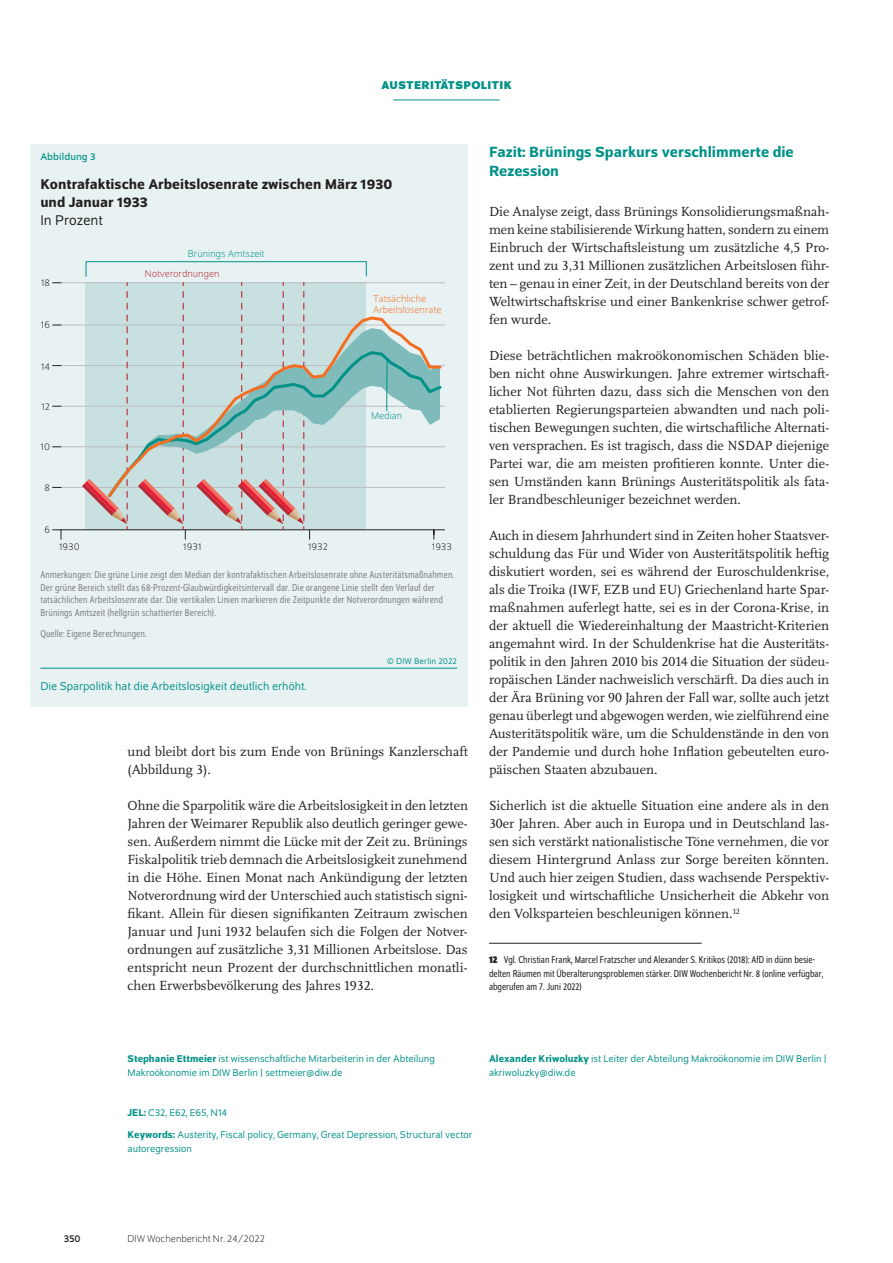
<style>
.page{position:relative;width:893px;height:1263px;background:#fff}
.page>*{position:absolute;margin:0;border:0;box-sizing:border-box;transform-origin:0 0}
.t1{font:500 15.75px/19.5px "Schumpeter";color:#009188}
.t2{font:500 15px/18px "Schumpeter";color:#231f20}
.t3{font:15px "Schumpeter Blond";color:#231f20}
.t4{font:13.8px/18px "Scala Pro";color:#231f20;text-align:justify}
.t5{font:12px "Schumpeter Blond";color:#009188}
.t6{font:700 12px "Schumpeter";color:#009188}
.t7{font:semi-condensed 10.5px/12.8px "Schumpeter Blond";letter-spacing:.01em;color:#808285}
.t8{font:10.5px/13.5px "Schumpeter Blond";color:#009188}
.t9{font:semi-condensed 10.5px/13.5px "Schumpeter Blond";color:#231f20}
.t10{font:300 10.5px "Schumpeter";color:#231f20}
.t11{font:300 10.5px/10.8px "Schumpeter";color:#f36e21}
.t12{font:300 10.5px "Schumpeter";color:#009188}
.t13{font:300 10.5px "Schumpeter";color:#b72837}
.t14{font:10.5px "Schumpeter";letter-spacing:.01em;color:#009188}
.t15{font:10.5px "Schumpeter";color:#231f20}
.t16{font:9px "Schumpeter Blond";letter-spacing:.01em;color:#009188}
.s1{font-family:"Schumpeter";font-weight:700}
.s2{font-family:"Schumpeter";font-weight:500}
</style>
<div class="page">
<hr style="left:393px;top:100px;width:107px;height:1px;background:#009188">
<hr style="left:489px;top:943px;width:213px;height:1px;background:#231f20">
<div style="left:30px;top:144px;width:438px;height:563px;background:#e9f2f2"></div>
<div style="left:85px;top:283px;width:281px;height:247px;background:#c9e0e0"></div>
<hr style="left:61px;top:487px;width:384px;height:1px;background:#bcbdc0">
<hr style="left:61px;top:447px;width:384px;height:1px;background:#bcbdc0">
<hr style="left:61px;top:406px;width:384px;height:1px;background:#bcbdc0">
<hr style="left:61px;top:365px;width:384px;height:1px;background:#bcbdc0">
<hr style="left:61px;top:325px;width:384px;height:1px;background:#bcbdc0">
<hr style="left:61px;top:282px;width:384px;height:1px;background:#bcbdc0">
<hr style="left:61px;top:529px;width:384px;height:1px;background:#231f20">
<svg style="left:53px;top:529px;width:9px;height:10px"></svg>
<div style="left:86px;top:261px;width:281px;height:16px;border:1px solid #009188"></div>
<svg style="left:128px;top:316px;width:315px;height:158px"></svg>
<hr style="left:386px;top:359px;width:1px;height:52px;background:#009188">
<svg style="left:82px;top:283px;width:46px;height:247px"></svg>
<svg style="left:138px;top:283px;width:48px;height:256px"></svg>
<svg style="left:196px;top:283px;width:114px;height:256px"></svg>
<hr style="left:40px;top:668px;width:417px;height:1px;background:#009188">
<p class="t6" style="left:381px;top:79px;width:17px">AUSTERITÄTSPOLITIK</p>
<p class="t14" style="left:40px;top:151px;width:57px">Abbildung 3</p>
<p class="t2" style="left:40px;top:175px;width:354px">Kontrafaktische Arbeitslosenrate zwischen März 1930 und Januar 1933</p>
<p class="t3" style="left:40px;top:212px;width:64px">In Prozent</p>
<p class="t10" style="left:41px;top:277px;width:10px">18</p>
<p class="t10" style="left:41px;top:320px;width:11px">16</p>
<p class="t10" style="left:41px;top:361px;width:10px">14</p>
<p class="t10" style="left:41px;top:401px;width:10px">12</p>
<p class="t10" style="left:40px;top:442px;width:11px">10</p>
<p class="t10" style="left:45px;top:482px;width:7px">8</p>
<p class="t12" style="left:188px;top:248px;width:78px">Brünings Amtszeit</p>
<p class="t13" style="left:145px;top:269px;width:76px">Notverordnungen</p>
<p class="t11" style="left:373px;top:293px;width:70px">Tatsächliche<br>Arbeitslosenrate</p>
<p class="t12" style="left:371px;top:411px;width:33px">Median</p>
<p class="t10" style="left:44px;top:525px;width:7px">6</p>
<p class="t10" style="left:59px;top:541px;width:22px">1930</p>
<p class="t10" style="left:183px;top:541px;width:20px">1931</p>
<p class="t10" style="left:308px;top:541px;width:21px">1932</p>
<p class="t10" style="left:432px;top:541px;width:22px">1933</p>
<p class="t7" style="left:40px;top:568px;width:415px">Anmerkungen: Die grüne Linie zeigt den Median der kontrafaktischen Arbeitslosenrate ohne Austeritätsmaßnahmen.<br>Der grüne Bereich stellt das 68-Prozent-Glaubwürdigkeitsintervall dar. Die orangene Linie stellt den Verlauf der tatsächlichen Arbeitslosenrate dar. Die vertikalen Linien markieren die Zeitpunkte der Notverordnungen während Brünings Amtszeit (hellgrün schattierter Bereich).</p>
<p class="t7" style="left:40px;top:628px;width:108px">Quelle: Eigene Berechnungen.</p>
<p class="t16" style="left:387px;top:656px;width:72px">© DIW Berlin 2022</p>
<p class="t5" style="left:40px;top:680px;width:268px">Die Sparpolitik hat die Arbeitslosigkeit deutlich erhöht.</p>
<p class="t4" style="left:128px;top:742px;width:342px">und bleibt dort bis zum Ende von Brünings Kanzlerschaft (Abbildung 3).</p>
<p class="t4" style="left:128px;top:796px;width:342px">Ohne die Sparpolitik wäre die Arbeitslosigkeit in den letzten Jahren der Weimarer Republik also deutlich geringer gewe&shy;sen. Außerdem nimmt die Lücke mit der Zeit zu. Brünings Fiskalpolitik trieb demnach die Arbeitslosigkeit zunehmend in die Höhe. Einen Monat nach Ankündigung der letzten Notverordnung wird der Unterschied auch statistisch signi&shy;fikant. Allein für diesen signifikanten Zeitraum zwischen Januar und Juni 1932 belaufen sich die Folgen der Notver&shy;ordnungen auf zusätzliche 3,31 Millionen Arbeitslose. Das entspricht neun Prozent der durchschnittlichen monatli&shy;chen Erwerbsbevölkerung des Jahres 1932.</p>
<p class="t1" style="left:489px;top:142px;width:306px">Fazit: Brünings Sparkurs verschlimmerte die<br>Rezession</p>
<p class="t4" style="left:489px;top:202px;width:342px">Die Analyse zeigt, dass Brünings Konsolidierungsmaßnah&shy;men keine stabilisierende Wirkung hatten, sondern zu einem Einbruch der Wirtschaftsleistung um zusätzliche 4,5 Pro&shy;zent und zu 3,31 Millionen zusätzlichen Arbeitslosen führ&shy;ten – genau in einer Zeit, in der Deutschland bereits von der Weltwirtschaftskrise und einer Bankenkrise schwer getrof&shy;fen wurde.</p>
<p class="t4" style="left:489px;top:346px;width:342px">Diese beträchtlichen makroökonomischen Schäden blie&shy;ben nicht ohne Auswirkungen. Jahre extremer wirtschaft&shy;licher Not führten dazu, dass sich die Menschen von den etablierten Regierungsparteien abwandten und nach poli&shy;tischen Bewegungen suchten, die wirtschaftliche Alternati&shy;ven versprachen. Es ist tragisch, dass die NSDAP diejenige Partei war, die am meisten profitieren konnte. Unter die&shy;sen Umständen kann Brünings Austeritätspolitik als fata&shy;ler Brandbeschleuniger bezeichnet werden.</p>
<p class="t4" style="left:489px;top:526px;width:342px">Auch in diesem Jahrhundert sind in Zeiten hoher Staatsver&shy;schuldung das Für und Wider von Austeritätspolitik heftig diskutiert worden, sei es während der Euroschuldenkrise, als die Troika (IWF, EZB und EU) Griechenland harte Spar&shy;maßnahmen auferlegt hatte, sei es in der Corona-Krise, in der aktuell die Wiedereinhaltung der Maastricht-Kriterien angemahnt wird. In der Schuldenkrise hat die Austeritäts&shy;politik in den Jahren 2010 bis 2014 die Situation der südeu&shy;ropäischen Länder nachweislich verschärft. Da dies auch in der Ära Brüning vor 90 Jahren der Fall war, sollte auch jetzt genau überlegt und abgewogen werden, wie zielführend eine Austeritätspolitik wäre, um die Schuldenstände in den von der Pandemie und durch hohe Inflation gebeutelten euro&shy;päischen Staaten abzubauen.</p>
<p class="t4" style="left:489px;top:796px;width:342px">Sicherlich ist die aktuelle Situation eine andere als in den 30er Jahren. Aber auch in Europa und in Deutschland las&shy;sen sich verstärkt nationalistische Töne vernehmen, die vor diesem Hintergrund Anlass zur Sorge bereiten könnten.<br>Und auch hier zeigen Studien, dass wachsende Perspektiv&shy;losigkeit und wirtschaftliche Unsicherheit die Abkehr von den Volksparteien beschleunigen können.<sup>12</sup></p>
<p class="t9" style="left:489px;top:953px;width:336px"><span class="s1">12</span> Vgl. Christian Frank, Marcel Fratzscher und Alexander S. Kritikos (2018): AfD in dünn besie&shy;delten Räumen mit Überalterungsproblemen stärker. DIW Wochenbericht Nr. 8 (online verfügbar, abgerufen am 7. Juni 2022)</p>
<p class="t8" style="left:128px;top:1052px;width:309px"><span class="s2">Stephanie Ettmeier</span> ist wissenschaftliche Mitarbeiterin in der Abteilung<br>Makroökonomie im DIW Berlin | settmeier@diw.de</p>
<p class="t8" style="left:489px;top:1052px;width:339px"><span class="s2">Alexander Kriwoluzky</span> ist Leiter der Abteilung Makroökonomie im DIW Berlin | akriwoluzky@diw.de</p>
<p class="t8" style="left:128px;top:1102px;width:346px;line-height:22px"><span class="s2">JEL:</span> C32, E62, E65, N14<br><span class="s2">Keywords:</span> Austerity, Fiscal policy, Germany, Great Depression, Structural vector</p>
<p class="t8" style="left:128px;top:1142px;width:66px">autoregression</p>
<p class="t15" style="left:64px;top:1233px;width:18px">350</p>
<p class="t10" style="left:128px;top:1234px;width:139px">DIW Wochenbericht Nr. 24/2022</p>
</div>
